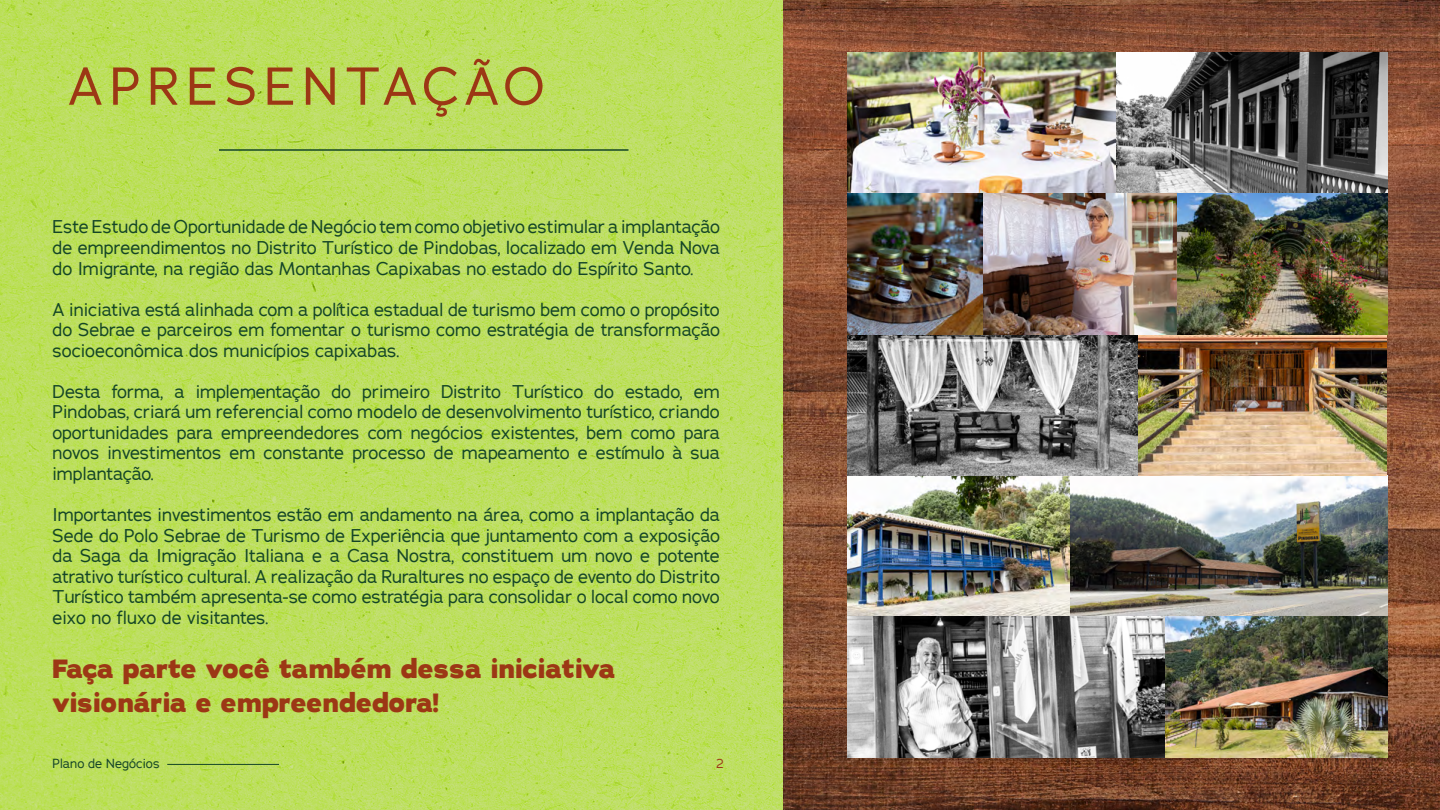
<style>
.page{position:relative;width:1440px;height:810px;background:#fff}
.page>*{position:absolute;margin:0;border:0;box-sizing:border-box;transform-origin:0 0}
.t1{font:52.12px "Adrianna";letter-spacing:.135em;color:#9c3715}
.t2{font:800 26.25px/34px "Adrianna";color:#9c3715}
.t3{font:18px/20.5px "Adrianna";color:#144527;text-align:justify}
.t4{font:12.83px "Adrianna";color:#144527}
.t5{font:12.83px "Adrianna";color:#9c3715}
</style>
<div class="page">
<img style="left:0;top:0;width:784px;height:810px">
<hr style="left:167px;top:764px;width:112px;height:1px;background:#144527">
<img style="left:784px;top:0;width:656px;height:810px">
<hr style="left:219px;top:149px;width:409px;height:2px;background:#144527">
<img style="left:847px;top:476px;width:541px;height:282px">
<img style="left:847px;top:52px;width:541px;height:282px">
<img style="left:847px;top:335px;width:539px;height:141px">
<h1 class="t1" style="left:68px;top:53px;width:478px">APRESENTAÇÃO</h1>
<p class="t3" style="left:52px;top:217px;width:669px">Este Estudo de Oportunidade de Negócio tem como objetivo estimular a implantação de empreendimentos no Distrito Turístico de Pindobas, localizado em Venda Nova do Imigrante, na região das Montanhas Capixabas no estado do Espírito Santo.</p>
<p class="t3" style="left:52px;top:299px;width:669px">A iniciativa está alinhada com a política estadual de turismo bem como o propósito do Sebrae e parceiros em fomentar o turismo como estratégia de transformação socioeconômica dos municípios capixabas.</p>
<p class="t3" style="left:52px;top:381px;width:669px">Desta forma, a implementação do primeiro Distrito Turístico do estado, em Pindobas, criará um referencial como modelo de desenvolvimento turístico, criando oportunidades para empreendedores com negócios existentes, bem como para novos investimentos em constante processo de mapeamento e estímulo à sua implantação.</p>
<p class="t3" style="left:52px;top:504px;width:669px">Importantes investimentos estão em andamento na área, como a implantação da Sede do Polo Sebrae de Turismo de Experiência que juntamento com a exposição da Saga da Imigração Italiana e a Casa Nostra, constituem um novo e potente atrativo turístico cultural. A realização da Ruraltures no espaço de evento do Distrito Turístico também apresenta-se como estratégia para consolidar o local como novo eixo no fluxo de visitantes.</p>
<h2 class="t2" style="left:52px;top:653px;width:564px">Faça parte você também dessa iniciativa visionária e empreendedora!</h2>
<p class="t4" style="left:52px;top:755px;width:109px">Plano de Negócios</p>
<p class="t5" style="left:716px;top:755px;width:9px">2</p>
</div>
